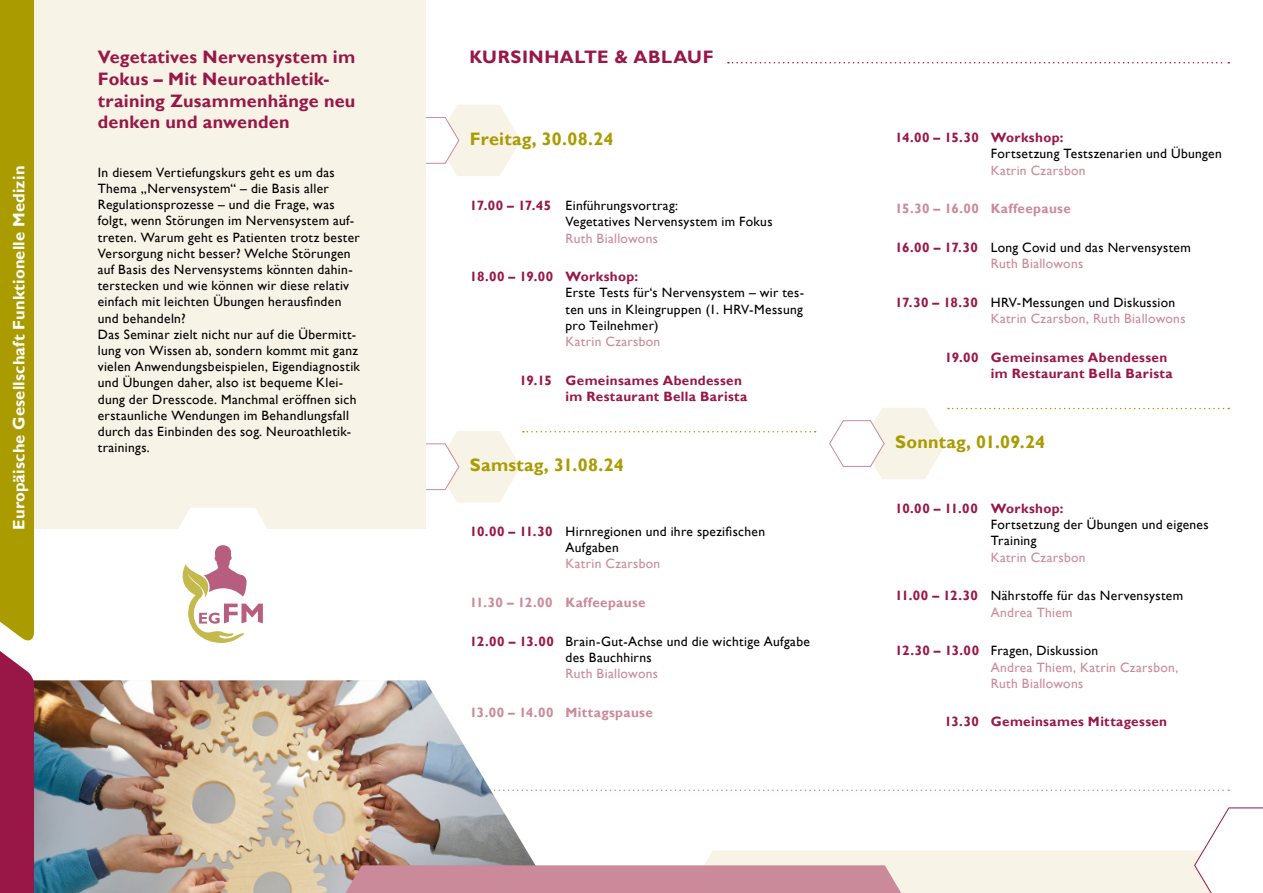
<style>
.page{position:relative;width:1263px;height:893px;background:#fff}
.page>*{position:absolute;margin:0;border:0;box-sizing:border-box;transform-origin:0 0}
.t1{font:700 18px/21.6px "Gill Sans";letter-spacing:.015em;color:#991747}
.t2{font:700 18px "Gill Sans";letter-spacing:.01em;color:#aa9b00}
.t3{font:700 16.5px "Gill Sans";letter-spacing:.01em;color:#fff}
.t4{font:13.5px/16.2px "Gill Sans";letter-spacing:.025em;color:#000}
.t5{font:13.5px/16.2px "Gill Sans";letter-spacing:.025em;color:#cb8a9a}
.t6{font:700 13.5px/16.2px "Gill Sans";letter-spacing:.025em;color:#991747}
.t7{font:700 13.5px "Gill Sans";letter-spacing:.025em;color:#cb8a9a}
.s1{font-weight:700;color:#991747}
.s2{color:#cb8a9a}
.s3{color:#000}
</style>
<div class="page">
<svg style="left:554px;top:790px;width:675px;height:1px"></svg>
<img style="left:34px;top:680px;width:517px;height:213px">
<svg style="left:425px;top:431px;width:391px;height:71px"></svg>
<svg style="left:829px;top:408px;width:400px;height:71px"></svg>
<svg style="left:425px;top:105px;width:96px;height:71px"></svg>
<div style="left:0;top:0;width:425px;height:529px;background:#f7f4e7"></div>
<svg style="left:178px;top:508px;width:89px;height:21px;background:#fdfdfb"></svg>
<svg style="left:183px;top:545px;width:80px;height:98px"></svg>
<svg style="left:0;top:0;width:34px;height:893px;background:#a87c1b"></svg>
<svg style="left:728px;top:62px;width:501px;height:1px"></svg>
<svg style="left:345px;top:807px;width:918px;height:86px"></svg>
<p class="t3" style="left:9px;top:530px;width:366px;rotate:-90deg">Europäische Gesellschaft Funktionelle Medizin</p>
<h1 class="t1" style="left:98px;top:47px;width:259px">Vegetatives Nervensystem im</h1>
<h1 class="t1" style="left:469px;top:47px;width:246px">KURSINHALTE &amp; ABLAUF</h1>
<h1 class="t1" style="left:98px;top:69px;width:259px">Fokus – Mit Neuroathletik&shy;training Zusammenhänge neu denken und anwenden</h1>
<p class="t4" style="left:98px;top:164px;width:264px">In diesem Vertiefungskurs geht es um das Thema „Nervensystem“ – die Basis aller Regulationsprozesse – und die Frage, was folgt, wenn Störungen im Nervensystem auf&shy;treten. Warum geht es Patienten trotz bester Versorgung nicht besser? Welche Störungen auf Basis des Nervensystems könnten dahin&shy;terstecken und wie können wir diese relativ einfach mit leichten Übungen herausfinden und behandeln?<br>Das Seminar zielt nicht nur auf die Übermitt&shy;lung von Wissen ab, sondern kommt mit ganz vielen Anwendungsbeispielen, Eigendiagnostik und Übungen daher, also ist bequeme Klei&shy;dung der Dresscode. Manchmal eröffnen sich erstaunliche Wendungen im Behandlungsfall durch das Einbinden des sog. Neuroathletik&shy;trainings.</p>
<h1 class="t2" style="left:470px;top:128px;width:145px">Freitag, 30.08.24</h1>
<p class="t4" style="left:565px;top:198px;width:209px;text-indent:-96px"><span class="s1">17.00 – 17.45</span> Einführungsvortrag:<br>Vegetatives Nervensystem im Fokus</p>
<p class="t5" style="left:565px;top:230px;width:94px">Ruth Biallowons</p>
<p class="t6" style="left:470px;top:269px;width:170px">18.00 – 19.00 Workshop:</p>
<p class="t4" style="left:565px;top:285px;width:240px;text-align:justify">Erste Tests für‘s Nervensystem – wir tes&shy;ten uns in Kleingruppen (1. HRV-Messung pro Teilnehmer)</p>
<p class="t5" style="left:565px;top:334px;width:96px">Katrin Czarsbon</p>
<p class="t6" style="left:565px;top:372px;width:183px;text-indent:-46px">19.15 Gemeinsames Abendessen im Restaurant Bella Barista</p>
<h1 class="t2" style="left:470px;top:454px;width:155px">Samstag, 31.08.24</h1>
<p class="t4" style="left:566px;top:524px;width:201px;text-indent:-96px"><span class="s1">10.00 – 11.30</span> Hirnregionen und ihre spezifischen<br>Aufgaben</p>
<p class="t5" style="left:566px;top:556px;width:96px">Katrin Czarsbon</p>
<p class="t7" style="left:470px;top:594px;width:177px">11.30 – 12.00 Kaffeepause</p>
<p class="t4" style="left:566px;top:633px;width:246px;text-indent:-96px"><span class="s1">12.00 – 13.00</span> Brain-Gut-Achse und die wichtige Aufgabe des Bauchhirns</p>
<p class="t5" style="left:566px;top:666px;width:94px">Ruth Biallowons</p>
<p class="t7" style="left:470px;top:704px;width:184px">13.00 – 14.00 Mittagspause</p>
<p class="t6" style="left:895px;top:130px;width:170px">14.00 – 15.30 Workshop:</p>
<p class="t4" style="left:991px;top:146px;width:232px">Fortsetzung Testszenarien und Übungen</p>
<p class="t5" style="left:991px;top:162px;width:96px">Katrin Czarsbon</p>
<p class="t7" style="left:895px;top:201px;width:177px">15.30 – 16.00 Kaffeepause</p>
<p class="t4" style="left:991px;top:240px;width:202px;text-indent:-96px"><span class="s1">16.00 – 17.30</span> Long Covid und das Nervensystem<br><span class="s2">Ruth Biallowons</span></p>
<p class="t5" style="left:991px;top:295px;width:196px;text-indent:-96px"><span class="s1">17.30 – 18.30</span> <span class="s3">HRV-Messungen und Diskussion<br></span>Katrin Czarsbon, Ruth Biallowons</p>
<p class="t6" style="left:991px;top:350px;width:183px;text-indent:-46px">19.00 Gemeinsames Abendessen im Restaurant Bella Barista</p>
<h1 class="t2" style="left:895px;top:431px;width:151px">Sonntag, 01.09.24</h1>
<p class="t6" style="left:895px;top:501px;width:170px">10.00 – 11.00 Workshop:</p>
<p class="t4" style="left:991px;top:517px;width:219px">Fortsetzung der Übungen und eigenes<br>Training</p>
<p class="t5" style="left:991px;top:549px;width:96px">Katrin Czarsbon</p>
<p class="t4" style="left:991px;top:588px;width:194px;text-indent:-96px"><span class="s1">11.00 – 12.30</span> Nährstoffe für das Nervensystem<br><span class="s2">Andrea Thiem</span></p>
<p class="t5" style="left:991px;top:643px;width:189px;text-indent:-96px"><span class="s1">12.30 – 13.00</span> <span class="s3">Fragen, Diskussion<br></span>Andrea Thiem, Katrin Czarsbon,<br>Ruth Biallowons</p>
<p class="t6" style="left:944px;top:714px;width:224px">13.30 Gemeinsames Mittagessen</p>
</div>
